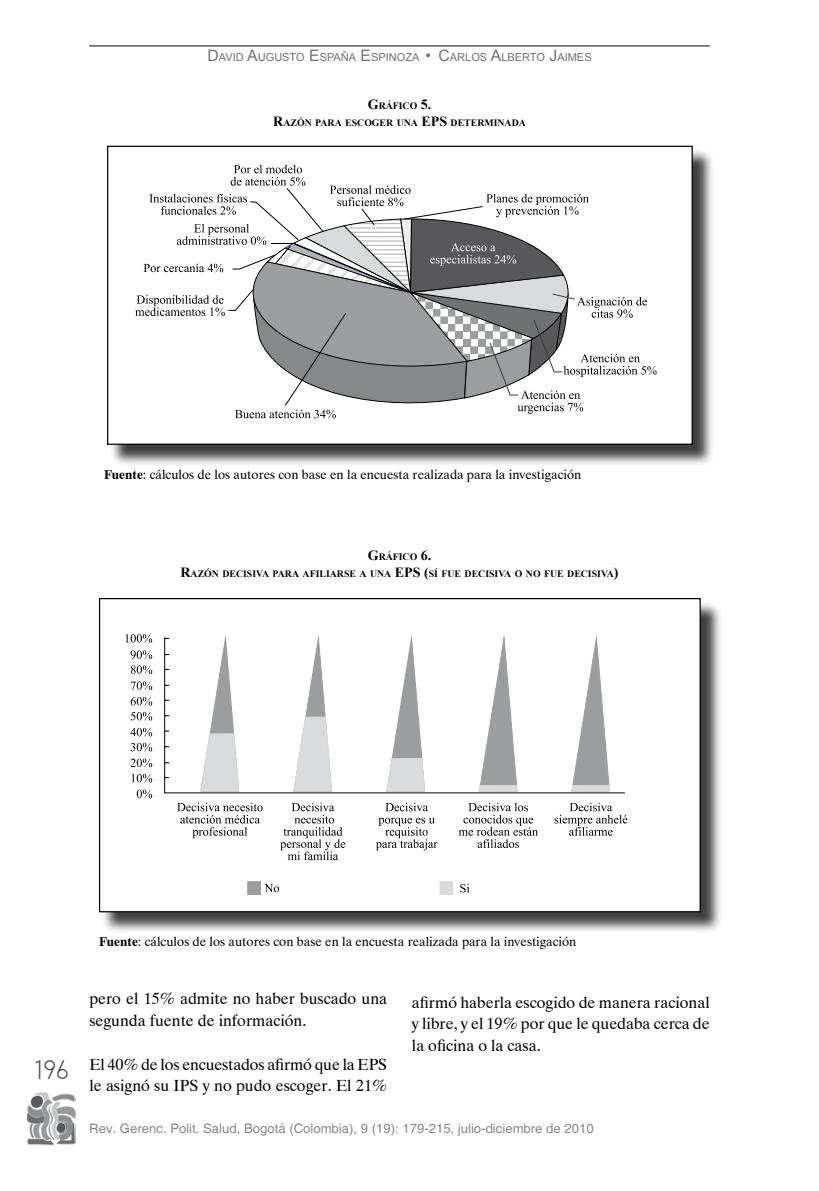
<style>
.page{position:relative;width:819px;height:1191px;background:#fff}
.page>*{position:absolute;margin:0;border:0;box-sizing:border-box;transform-origin:0 0}
.t1{font:28px "Plaza D";color:#4b4b4d}
.t2{font:16.1px/21.5px "Dutch 801 BT";color:#000}
.t3{font:13.12px "Dutch 801 BT";color:#000}
.t4{font:13.12px "Helvetica";color:#87888a}
.t5{font:11.03px "Arial";color:#707173}
.t6{font:700 9.8px/16.8px "Times New Roman";color:#000;text-align:right}
.s1{font-size:15.75px}
.s2{font-size:14px}
.s3{font-weight:700}
</style>
<div class="page">
<img style="left:26px;top:1092px;width:49px;height:53px">
<hr style="left:89px;top:46px;width:620px;height:1px;background:#000">
<div style="left:109px;top:148px;width:613px;height:328px;background:#000;opacity:.75"></div>
<div style="left:108px;top:146px;width:584px;height:298px;background:#fff"></div>
<div style="left:107px;top:146px;width:585px;height:299px;border:1px solid #000"></div>
<svg style="left:135px;top:165px;width:521px;height:253px"></svg>
<div style="left:101px;top:600px;width:630px;height:343px;background:#000;opacity:.75"></div>
<div style="left:100px;top:598px;width:600px;height:313px;background:#fff"></div>
<svg style="left:164px;top:637px;width:461px;height:156px"></svg>
<svg style="left:125px;top:634px;width:27px;height:9px"></svg>
<svg style="left:131px;top:650px;width:21px;height:9px"></svg>
<svg style="left:131px;top:665px;width:21px;height:9px"></svg>
<svg style="left:131px;top:681px;width:21px;height:9px"></svg>
<svg style="left:131px;top:697px;width:21px;height:8px"></svg>
<svg style="left:131px;top:712px;width:21px;height:8px"></svg>
<svg style="left:130px;top:728px;width:22px;height:8px"></svg>
<svg style="left:131px;top:743px;width:21px;height:8px"></svg>
<svg style="left:130px;top:758px;width:22px;height:9px"></svg>
<svg style="left:132px;top:774px;width:20px;height:8px"></svg>
<svg style="left:137px;top:789px;width:15px;height:9px"></svg>
<svg style="left:177px;top:802px;width:85px;height:36px"></svg>
<svg style="left:280px;top:802px;width:65px;height:58px"></svg>
<svg style="left:376px;top:802px;width:61px;height:48px"></svg>
<svg style="left:458px;top:802px;width:80px;height:46px"></svg>
<svg style="left:554px;top:802px;width:73px;height:33px"></svg>
<svg style="left:264px;top:884px;width:15px;height:8px"></svg>
<svg style="left:460px;top:883px;width:9px;height:9px"></svg>
<svg style="left:200px;top:634px;width:39px;height:158px"></svg>
<svg style="left:293px;top:634px;width:39px;height:158px"></svg>
<svg style="left:386px;top:634px;width:39px;height:158px"></svg>
<svg style="left:478px;top:634px;width:40px;height:158px"></svg>
<svg style="left:571px;top:634px;width:39px;height:158px"></svg>
<div style="left:247px;top:881px;width:14px;height:14px;background:#9c9d9f;border:1px solid #9c9d9f"></div>
<div style="left:439px;top:881px;width:14px;height:14px;background:#d9dadb;border:1px solid #d9dadb"></div>
<p class="t5" style="left:207px;top:49px;width:386px"><span class="s1">D</span>AVID <span class="s1">A</span>UGUSTO <span class="s1">E</span>SPAÑA <span class="s1">E</span>SPINOZA <span class="s1">• C</span>ARLOS <span class="s1">A</span>LBERTO <span class="s1">J</span>AIMES</p>
<p class="t6" style="left:273px;top:97px;width:159px"><span class="s2">G</span>RÁFICO <span class="s2">5.<br>R</span>AZÓN PARA ESCOGER UNA <span class="s2">EPS</span></p>
<p class="t6" style="left:450px;top:114px;width:77px">DETERMINADA</p>
<p class="t3" style="left:104px;top:465px;width:478px"><span class="s3">Fuente</span>: cálculos de los autores con base en la encuesta realizada para la investigación</p>
<p class="t6" style="left:180px;top:548px;width:252px;text-align:left;text-indent:187px"><span class="s2">G</span>RÁFICO <span class="s2">6.<br>R</span>AZÓN DECISIVA PARA AFILIARSE A UNA <span class="s2">EPS</span></p>
<p class="t6" style="left:424px;top:565px;width:196px"><span class="s2">(</span>SÍ FUE DECISIVA O NO FUE DECISIVA<span class="s2">)</span></p>
<h1 class="t1" style="left:33px;top:1055px;width:37px">196</h1>
<p class="t3" style="left:99px;top:932px;width:478px"><span class="s3">Fuente</span>: cálculos de los autores con base en la encuesta realizada para la investigación</p>
<p class="t2" style="left:89px;top:987px;width:299px">pero el 15% admite no haber buscado una segunda fuente de información.</p>
<p class="t2" style="left:89px;top:1052px;width:299px">El 40% de los encuestados afirmó que la EPS le asignó su IPS y no pudo escoger. El 21%</p>
<p class="t2" style="left:412px;top:990px;width:299px;text-align:justify">afirmó haberla escogido de manera racional y libre, y el 19% por que le quedaba cerca de la oficina o la casa.</p>
<p class="t4" style="left:89px;top:1121px;width:506px">Rev. Gerenc. Polit. Salud, Bogotá (Colombia), 9 (19): 179-215, julio-diciembre de 2010</p>
</div>
